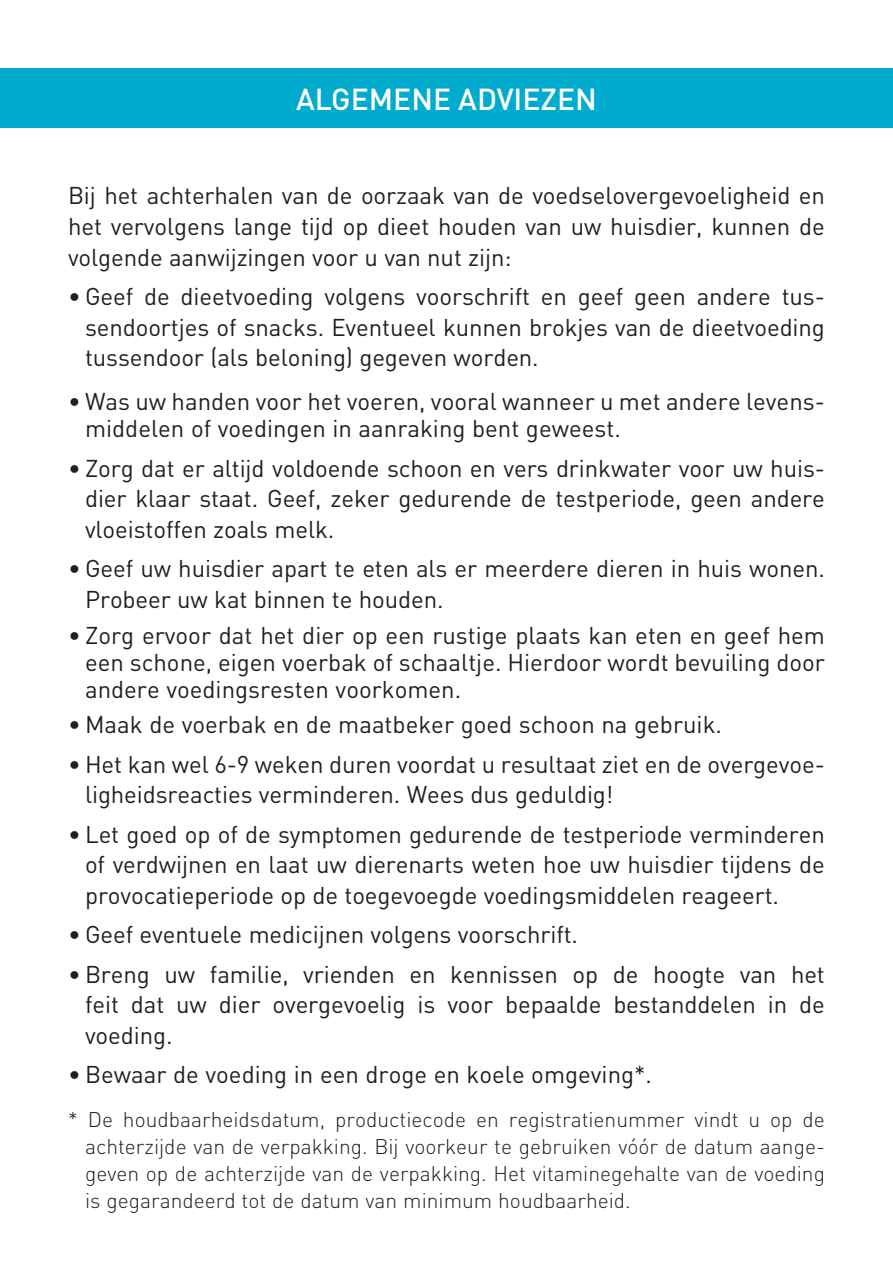
<style>
.page{position:relative;width:893px;height:1276px;background:#fff}
.page>*{position:absolute;margin:0;border:0;box-sizing:border-box;transform-origin:0 0}
.t1{font:500 30px "DIN";color:#fff}
.plat_inspr{font:24px/30.6px "DIN";letter-spacing:-.005em;color:#231f20;text-align:justify}
.plat_inspringen{font:24px/27px "DIN";color:#231f20}
.plat{font:24px/30.6px "DIN";letter-spacing:-.005em;color:#231f20;text-align:justify}
.tabelteksten{font:300 21px/27px "DIN";color:#231f20;text-align:justify}
</style>
<div class="page">
<div style="left:0;top:68px;width:893px;height:60px;background:#00abcd"></div>
<p class="t1" style="left:296px;top:80px;width:302px">ALGEMENE ADVIEZEN</p>
<p class="plat" style="left:68px;top:180px;width:758px">Bij het achterhalen van de oorzaak van de voedselovergevoeligheid en het vervolgens lange tijd op dieet houden van uw huisdier, kunnen de volgende aanwijzingen voor u van nut zijn:</p>
<p class="plat_inspr" style="left:85px;top:280px;width:741px;text-indent:-17px">• Geef de dieetvoeding volgens voorschrift en geef geen andere tus&shy;sendoortjes of snacks. Eventueel kunnen brokjes van de dieetvoeding tussendoor (als beloning) gegeven worden.</p>
<p class="plat_inspringen" style="left:85px;top:388px;width:741px;text-indent:-17px">• Was uw handen voor het voeren, vooral wanneer u met andere levens&shy;middelen of voedingen in aanraking bent geweest.</p>
<p class="plat_inspr" style="left:85px;top:452px;width:741px;text-indent:-17px">• Zorg dat er altijd voldoende schoon en vers drinkwater voor uw huis&shy;dier klaar staat. Geef, zeker gedurende de testperiode, geen andere vloeistoffen zoals melk.</p>
<p class="plat_inspr" style="left:85px;top:553px;width:741px;text-indent:-17px">• Geef uw huisdier apart te eten als er meerdere dieren in huis wonen.<br>Probeer uw kat binnen te houden.</p>
<p class="plat_inspringen" style="left:85px;top:621px;width:741px;text-align:justify;text-indent:-17px">• Zorg ervoor dat het dier op een rustige plaats kan eten en geef hem een schone, eigen voerbak of schaaltje. Hierdoor wordt bevuiling door andere voedingsresten voorkomen.</p>
<p class="plat_inspringen" style="left:68px;top:710px;width:655px">• Maak de voerbak en de maatbeker goed schoon na gebruik.</p>
<p class="plat_inspr" style="left:85px;top:748px;width:741px;text-indent:-17px">• Het kan wel 6-9 weken duren voordat u resultaat ziet en de overgevoe&shy;ligheidsreacties verminderen. Wees dus geduldig!</p>
<p class="plat_inspr" style="left:85px;top:818px;width:741px;text-indent:-17px">• Let goed op of de symptomen gedurende de testperiode verminderen of verdwijnen en laat uw dierenarts weten hoe uw huisdier tijdens de provocatieperiode op de toegevoegde voedingsmiddelen reageert.</p>
<p class="plat_inspr" style="left:68px;top:919px;width:512px">• Geef eventuele medicijnen volgens voorschrift.</p>
<p class="plat_inspr" style="left:85px;top:958px;width:741px;text-indent:-17px">• Breng uw familie, vrienden en kennissen op de hoogte van het feit dat uw dier overgevoelig is voor bepaalde bestanddelen in de voeding.</p>
<p class="plat_inspr" style="left:68px;top:1059px;width:585px">• Bewaar de voeding in een droge en koele omgeving*.</p>
<p class="tabelteksten" style="left:85px;top:1106px;width:741px;text-indent:-17px">* De houdbaarheidsdatum, productiecode en registratienummer vindt u op de achterzijde van de verpakking. Bij voorkeur te gebruiken vóór de datum aange&shy;geven op de achterzijde van de verpakking. Het vitaminegehalte van de voeding is gegarandeerd tot de datum van minimum houdbaarheid.</p>
</div>
